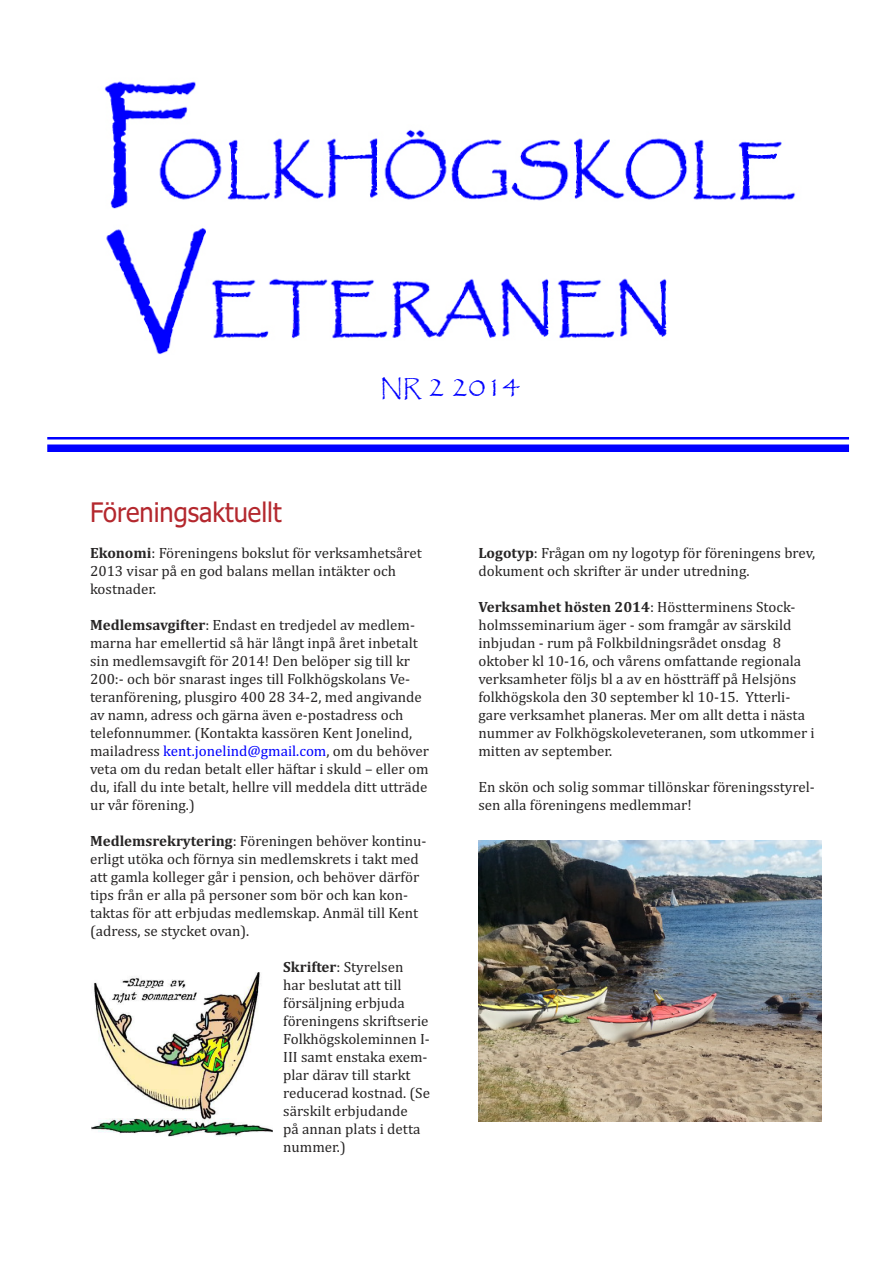
<style>
.page{position:relative;width:893px;height:1263px;background:#fff}
.page>*{position:absolute;margin:0;border:0;box-sizing:border-box;transform-origin:0 0}
.t1{font:30px "Papyrus";color:#00f}
.t2{font:27px "Tahoma";color:#b4282e;scale:.94 1}
.t3{font:15px/18px "Cambria";color:#272525}
.s1{font-size:24px}
.s2{font-weight:700}
.s3{color:#00f}
</style>
<div class="page">
<img style="left:104px;top:81px;width:692px;height:274px">
<hr style="left:47px;top:437px;width:802px;height:3px;background:#00f">
<div style="left:47px;top:445px;width:802px;height:7px;background:#00f"></div>
<img style="left:478px;top:840px;width:343px;height:282px">
<img style="left:91px;top:973px;width:182px;height:163px">
<h1 class="t1" style="left:380px;top:371px;width:141px"><span class="s1">NR</span> 2 2014</h1>
<h2 class="t2" style="left:90px;top:496px;width:205px">Föreningsaktuellt</h2>
<p class="t3" style="left:90px;top:544px;width:333px"><span class="s2">Ekonomi</span>: Föreningens bokslut för verksamhetsåret<br>2013 visar på en god balans mellan intäkter och kostnader.</p>
<p class="t3" style="left:90px;top:616px;width:340px"><span class="s2">Medlemsavgifter</span>: Endast en tredjedel av medlem&shy;marna har emellertid så här långt inpå året inbetalt sin medlemsavgift för 2014! Den belöper sig till kr 200:- och bör snarast inges till Folkhögskolans Ve&shy;teranförening, plusgiro 400 28 34-2, med angivande av namn, adress och gärna även e-postadress och telefonnummer. (Kontakta kassören Kent Jonelind, mailadress <span class="s3">kent.jonelind@gmail.com</span>, om du behöver veta om du redan betalt eller häftar i skuld – eller om du, ifall du inte betalt, hellre vill meddela ditt utträde ur vår förening.)</p>
<p class="t3" style="left:90px;top:832px;width:338px"><span class="s2">Medlemsrekrytering</span>: Föreningen behöver kontinu&shy;erligt utöka och förnya sin medlemskrets i takt med att gamla kolleger går i pension, och behöver därför tips från er alla på personer som bör och kan kon&shy;taktas för att erbjudas medlemskap. Anmäl till Kent (adress, se stycket ovan).</p>
<p class="t3" style="left:283px;top:958px;width:148px"><span class="s2">Skrifter</span>: Styrelsen<br>har beslutat att till försäljning erbjuda föreningens skriftserie<br>Folkhögskoleminnen I-<br>III samt enstaka exem&shy;plar därav till starkt reducerad kostnad. (Se särskilt erbjudande<br>på annan plats i detta nummer.)</p>
<p class="t3" style="left:478px;top:544px;width:338px"><span class="s2">Logotyp</span>: Frågan om ny logotyp för föreningens brev, dokument och skrifter är under utredning.</p>
<p class="t3" style="left:478px;top:598px;width:338px"><span class="s2">Verksamhet hösten 2014</span>: Höstterminens Stock&shy;holmsseminarium äger - som framgår av särskild inbjudan - rum på Folkbildningsrådet onsdag 8 oktober kl 10-16, och vårens omfattande regionala verksamheter följs bl a av en höstträff på Helsjöns folkhögskola den 30 september kl 10-15. Ytterli&shy;gare verksamhet planeras. Mer om allt detta i nästa nummer av Folkhögskoleveteranen, som utkommer i mitten av september.</p>
<p class="t3" style="left:478px;top:778px;width:338px">En skön och solig sommar tillönskar föreningsstyrel&shy;sen alla föreningens medlemmar!</p>
</div>
